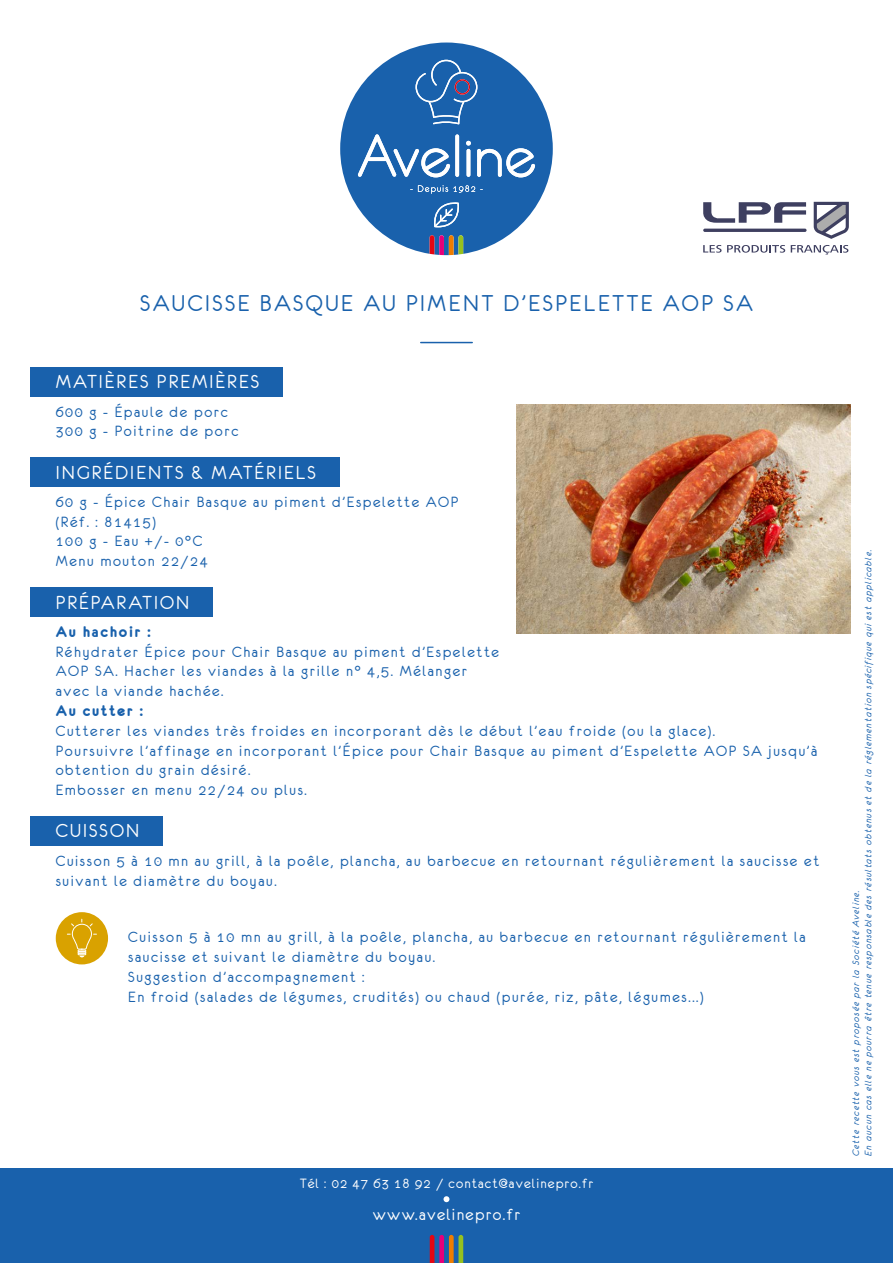
<style>
.page{position:relative;width:893px;height:1263px;background:#fff}
.page>*{position:absolute;margin:0;border:0;box-sizing:border-box;transform-origin:0 0}
.t1{font:25.5px "Eurofurenceregular";letter-spacing:.1em;color:#1961ac}
.t2{font:21px "Eurofurenceregular";letter-spacing:.1em;color:#fff}
.t3{font:18px "Eurofurenceregular";letter-spacing:.075em;color:#fff}
.t4{font:16.5px/19.8px "Eurofurenceregular";letter-spacing:.1em;color:#1961ac}
.t5{font:16.5px "Eurofurencebold";letter-spacing:.1em;color:#1961ac}
.t6{font:15px "Eurofurenceregular";letter-spacing:.075em;color:#fff}
.t7{font:10.5px/12.6px "Eurofurenceitalic";letter-spacing:.1em;color:#1961ac}
</style>
<div class="page">
<img style="left:517px;top:404px;width:333px;height:230px">
<div style="left:0;top:1168px;width:893px;height:95px;background:#1961ac"></div>
<svg style="left:340px;top:43px;width:213px;height:211px;fill:#1961ac"></svg>
<svg style="left:433px;top:202px;width:27px;height:26px"></svg>
<svg style="left:416px;top:60px;width:61px;height:64px;background:#3973b3"></svg>
<svg style="left:430px;top:235px;width:33px;height:20px"></svg>
<svg style="left:410px;top:185px;width:73px;height:9px"></svg>
<svg style="left:466px;top:141px;width:5px;height:5px"></svg>
<svg style="left:358px;top:134px;width:92px;height:43px"></svg>
<svg style="left:455px;top:134px;width:4px;height:43px"></svg>
<hr style="left:467px;top:149px;width:3px;height:28px;background:#fff;border-radius:2px">
<svg style="left:477px;top:148px;width:58px;height:29px"></svg>
<svg style="left:430px;top:1235px;width:33px;height:28px"></svg>
<svg style="left:443px;top:1196px;width:6px;height:6px"></svg>
<hr style="left:421px;top:342px;width:51px;height:1px;background:#1961ac">
<svg style="left:703px;top:245px;width:82px;height:8px"></svg>
<svg style="left:791px;top:245px;width:57px;height:10px"></svg>
<svg style="left:814px;top:202px;width:35px;height:37px"></svg>
<hr style="left:703px;top:229px;width:104px;height:3px;background:#3e3f60;border-radius:2px">
<svg style="left:703px;top:202px;width:103px;height:21px"></svg>
<div style="left:30px;top:367px;width:253px;height:29px;background:#1961ac"></div>
<div style="left:30px;top:457px;width:309px;height:30px;background:#1961ac"></div>
<div style="left:30px;top:587px;width:183px;height:30px;background:#1961ac"></div>
<div style="left:30px;top:816px;width:133px;height:30px;background:#1961ac"></div>
<div style="left:56px;top:912px;width:52px;height:52px;background:#d9a200;border-radius:50%"></div>
<svg style="left:67px;top:919px;width:29px;height:38px"></svg>
<h1 class="t1" style="left:140px;top:290px;width:614px">SAUCISSE BASQUE AU PIMENT D’ESPELETTE AOP SA</h1>
<p class="t2" style="left:56px;top:371px;width:205px">MATIÈRES PREMIÈRES</p>
<p class="t4" style="left:56px;top:401px;width:184px">600 g - Épaule de porc<br>300 g - Poitrine de porc</p>
<p class="t2" style="left:56px;top:461px;width:262px">INGRÉDIENTS &amp; MATÉRIELS</p>
<p class="t4" style="left:56px;top:492px;width:404px">60 g - Épice Chair Basque au piment d’Espelette AOP (Réf. : 81415)<br>100 g - Eau +/- 0°C<br>Menu mouton 22/24</p>
<p class="t2" style="left:56px;top:591px;width:135px">PRÉPARATION</p>
<p class="t5" style="left:56px;top:623px;width:96px">Au hachoir :</p>
<p class="t4" style="left:56px;top:641px;width:445px">Réhydrater Épice pour Chair Basque au piment d’Espelette<br>AOP SA. Hacher les viandes à la grille n° 4,5. Mélanger avec la viande hachée.</p>
<p class="t5" style="left:56px;top:702px;width:89px">Au cutter :</p>
<p class="t4" style="left:56px;top:721px;width:763px">Cutterer les viandes très froides en incorporant dès le début l’eau froide (ou la glace).<br>Poursuivre l’affinage en incorporant l’Épice pour Chair Basque au piment d’Espelette AOP SA jusqu’à obtention du grain désiré.<br>Embosser en menu 22/24 ou plus.</p>
<p class="t2" style="left:56px;top:820px;width:85px">CUISSON</p>
<p class="t4" style="left:56px;top:851px;width:765px">Cuisson 5 à 10 mn au grill, à la poêle, plancha, au barbecue en retournant régulièrement la saucisse et suivant le diamètre du boyau.</p>
<p class="t4" style="left:128px;top:927px;width:679px">Cuisson 5 à 10 mn au grill, à la poêle, plancha, au barbecue en retournant régulièrement la saucisse et suivant le diamètre du boyau.<br>Suggestion d’accompagnement :<br>En froid (salades de légumes, crudités) ou chaud (purée, riz, pâte, légumes...)</p>
<p class="t6" style="left:300px;top:1176px;width:295px">Tél : 02 47 63 18 92 / contact@avelinepro.fr</p>
<p class="t3" style="left:373px;top:1206px;width:149px">www.avelinepro.fr</p>
<p class="t7" style="left:849px;top:1156px;width:608px;rotate:-90deg">Cette recette vous est proposée par la Société Aveline.<br>En aucun cas elle ne pourra être tenue responsable des résultats obtenus et de la réglementation spécifique qui est applicable.</p>
</div>
